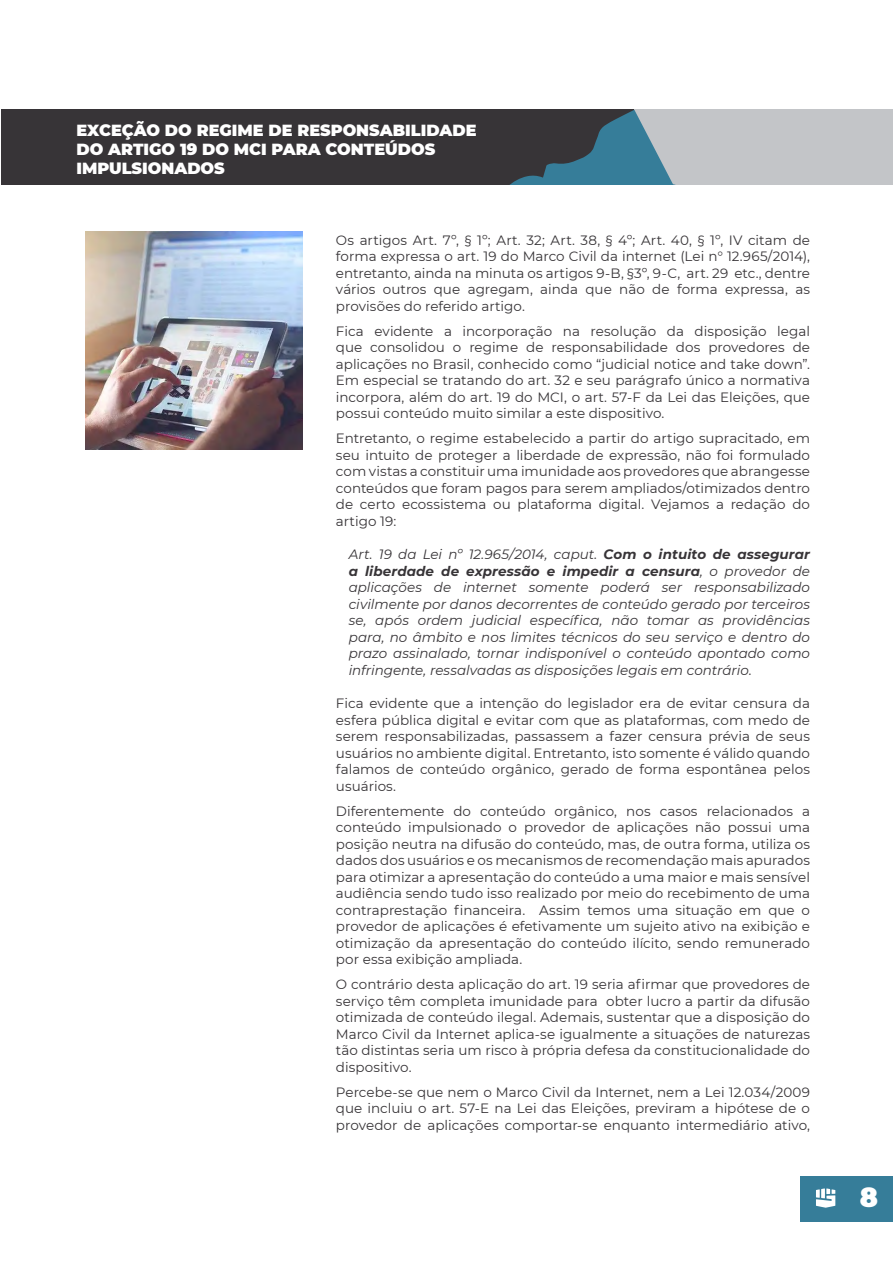
<style>
.page{position:relative;width:893px;height:1263px;background:#fff}
.page>*{position:absolute;margin:0;border:0;box-sizing:border-box;transform-origin:0 0}
.t1{font:900 26.85px "Montserrat";color:#fff}
.t2{font:900 16.05px/19.4px "Montserrat";color:#fff}
.t3{font:13.5px/16.5px "Montserrat";color:#373437;text-align:justify}
.t4{font:italic 13.5px/16.5px "Montserrat";color:#373437;text-align:justify}
.s1{font-weight:700}
</style>
<div class="page">
<div style="left:800px;top:1177px;width:93px;height:45px;background:#367d99"></div>
<svg style="left:816px;top:1188px;width:19px;height:20px"></svg>
<div style="left:618px;top:110px;width:275px;height:75px;background:#c3c5c8"></div>
<div style="left:1px;top:110px;width:633px;height:75px;background:#373437"></div>
<svg style="left:509px;top:110px;width:166px;height:75px"></svg>
<img style="left:85px;top:232px;width:218px;height:218px">
<p class="t2" style="left:77px;top:119px;width:401px">EXCEÇÃO DO REGIME DE RESPONSABILIDADE<br>DO ARTIGO 19 DO MCI PARA CONTEÚDOS<br>IMPULSIONADOS</p>
<p class="t3" style="left:336px;top:231px;width:476px">Os artigos Art. 7º, § 1º; Art. 32; Art. 38, § 4º; Art. 40, § 1º, IV citam de forma expressa o art. 19 do Marco Civil da internet (Lei n° 12.965/2014), entretanto, ainda na minuta os artigos 9-B, §3º, 9-C, art. 29 etc., dentre vários outros que agregam, ainda que não de forma expressa, as provisões do referido artigo.</p>
<p class="t3" style="left:336px;top:322px;width:476px">Fica evidente a incorporação na resolução da disposição legal que consolidou o regime de responsabilidade dos provedores de aplicações no Brasil, conhecido como “judicial notice and take down”.<br>Em especial se tratando do art. 32 e seu parágrafo único a normativa incorpora, além do art. 19 do MCI, o art. 57-F da Lei das Eleições, que possui conteúdo muito similar a este dispositivo.</p>
<p class="t3" style="left:336px;top:430px;width:476px">Entretanto, o regime estabelecido a partir do artigo supracitado, em seu intuito de proteger a liberdade de expressão, não foi formulado com vistas a constituir uma imunidade aos provedores que abrangesse conteúdos que foram pagos para serem ampliados/otimizados dentro de certo ecossistema ou plataforma digital. Vejamos a redação do artigo 19:</p>
<p class="t4" style="left:349px;top:546px;width:463px">Art. 19 da Lei nº 12.965/2014, caput. <span class="s1">Com o intuito de assegurar a liberdade de expressão e impedir a censura</span>, o provedor de aplicações de internet somente poderá ser responsabilizado civilmente por danos decorrentes de conteúdo gerado por terceiros se, após ordem judicial específica, não tomar as providências para, no âmbito e nos limites técnicos do seu serviço e dentro do prazo assinalado, tornar indisponível o conteúdo apontado como infringente, ressalvadas as disposições legais em contrário.</p>
<p class="t3" style="left:336px;top:695px;width:476px">Fica evidente que a intenção do legislador era de evitar censura da esfera pública digital e evitar com que as plataformas, com medo de serem responsabilizadas, passassem a fazer censura prévia de seus usuários no ambiente digital. Entretanto, isto somente é válido quando falamos de conteúdo orgânico, gerado de forma espontânea pelos usuários.</p>
<p class="t3" style="left:336px;top:802px;width:476px">Diferentemente do conteúdo orgânico, nos casos relacionados a conteúdo impulsionado o provedor de aplicações não possui uma posição neutra na difusão do conteúdo, mas, de outra forma, utiliza os dados dos usuários e os mecanismos de recomendação mais apurados para otimizar a apresentação do conteúdo a uma maior e mais sensível audiência sendo tudo isso realizado por meio do recebimento de uma contraprestação financeira. Assim temos uma situação em que o provedor de aplicações é efetivamente um sujeito ativo na exibição e otimização da apresentação do conteúdo ilícito, sendo remunerado por essa exibição ampliada.</p>
<p class="t3" style="left:336px;top:976px;width:476px">O contrário desta aplicação do art. 19 seria afirmar que provedores de serviço têm completa imunidade para obter lucro a partir da difusão otimizada de conteúdo ilegal. Ademais, sustentar que a disposição do Marco Civil da Internet aplica-se igualmente a situações de naturezas tão distintas seria um risco à própria defesa da constitucionalidade do dispositivo.</p>
<p class="t3" style="left:336px;top:1083px;width:476px">Percebe-se que nem o Marco Civil da Internet, nem a Lei 12.034/2009 que incluiu o art. 57-E na Lei das Eleições, previram a hipótese de o provedor de aplicações comportar-se enquanto intermediário ativo,</p>
<h1 class="t1" style="left:860px;top:1178px;width:20px">8</h1>
</div>
